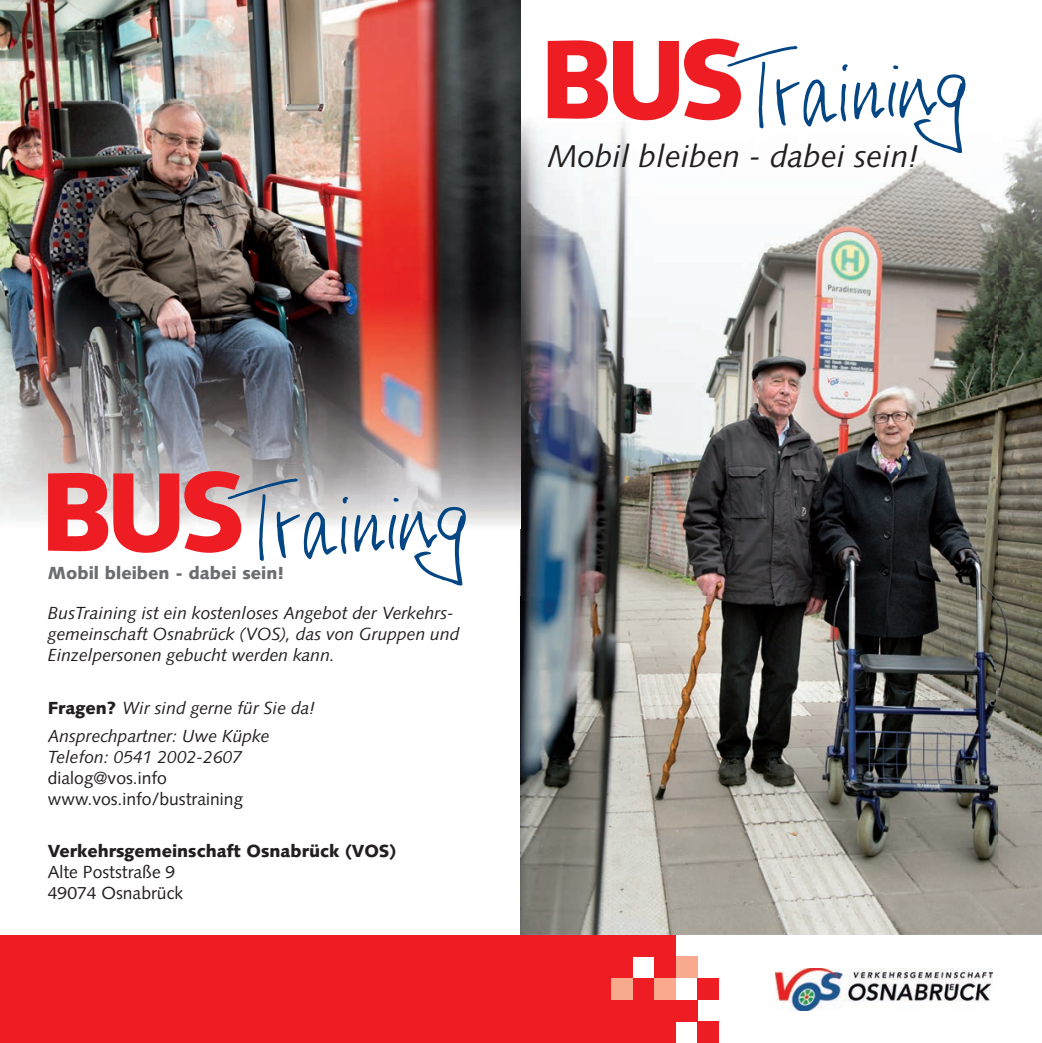
<style>
.page{position:relative;width:1042px;height:1043px;background:#fff}
.page>*{position:absolute;margin:0;border:0;box-sizing:border-box;transform-origin:0 0}
.t1{font:italic 31.5px "Syntax LT";color:#231f20}
.t2{font:italic 17.5px/21px "Syntax LT";color:#231f20}
.t3{font:17.5px/21px "Syntax LT";color:#231f20}
.t4{font:900 17.5px "Syntax LT";color:#231f20}
.t5{font:900 17.5px "Syntax LT";color:#6c6d70}
.s1{font-weight:900;font-style:normal}
</style>
<div class="page">
<img style="left:520px;top:116px;width:521px;height:819px">
<div style="left:0;top:935px;width:633px;height:108px;background:#ee1d23"></div>
<div style="left:675px;top:956px;width:22px;height:22px;background:#f8a98e"></div>
<div style="left:632px;top:978px;width:23px;height:65px;background:#ee1d23"></div>
<div style="left:675px;top:1000px;width:22px;height:21px;background:#ee1d23"></div>
<div style="left:697px;top:1021px;width:22px;height:22px;background:#ee1d23"></div>
<div style="left:697px;top:978px;width:22px;height:22px;background:#ee1d23"></div>
<div style="left:653px;top:935px;width:22px;height:44px;background:#ee1d23"></div>
<div style="left:653px;top:1021px;width:22px;height:22px;background:#ee1d23"></div>
<div style="left:653px;top:999px;width:22px;height:23px;background:#ee1d23"></div>
<div style="left:611px;top:978px;width:22px;height:22px;background:#f8a98e"></div>
<div style="left:653px;top:978px;width:22px;height:22px;background:#f8a98e"></div>
<img style="left:775px;top:968px;width:217px;height:42px">
<img style="left:0;top:0;width:520px;height:525px">
<div style="left:632px;top:935px;width:22px;height:21px;background:#ee1d23"></div>
<svg style="left:853px;top:65px;width:112px;height:88px"></svg>
<svg style="left:547px;top:39px;width:300px;height:90px"></svg>
<svg style="left:48px;top:471px;width:418px;height:114px"></svg>
<h1 class="t1" style="left:547px;top:138px;width:373px">Mobil bleiben - dabei sein!</h1>
<p class="t5" style="left:48px;top:562px;width:238px">Mobil bleiben - dabei sein!</p>
<p class="t2" style="left:48px;top:602px;width:413px">BusTraining ist ein kostenloses Angebot der Verkehrs&shy;gemeinschaft Osnabrück (VOS), das von Gruppen und<br>Einzelpersonen gebucht werden kann.</p>
<p class="t2" style="left:48px;top:693px;width:269px;line-height:28px"><span class="s1">Fragen?</span> Wir sind gerne für Sie da!<br>Ansprechpartner: Uwe Küpke</p>
<p class="t2" style="left:48px;top:746px;width:196px">Telefon: 0541 2002-2607</p>
<p class="t3" style="left:48px;top:767px;width:197px">dialog@vos.info www.vos.info/bustraining</p>
<p class="t4" style="left:48px;top:841px;width:350px">Verkehrsgemeinschaft Osnabrück (VOS)</p>
<p class="t3" style="left:48px;top:861px;width:137px">Alte Poststraße 9<br>49074 Osnabrück</p>
</div>
